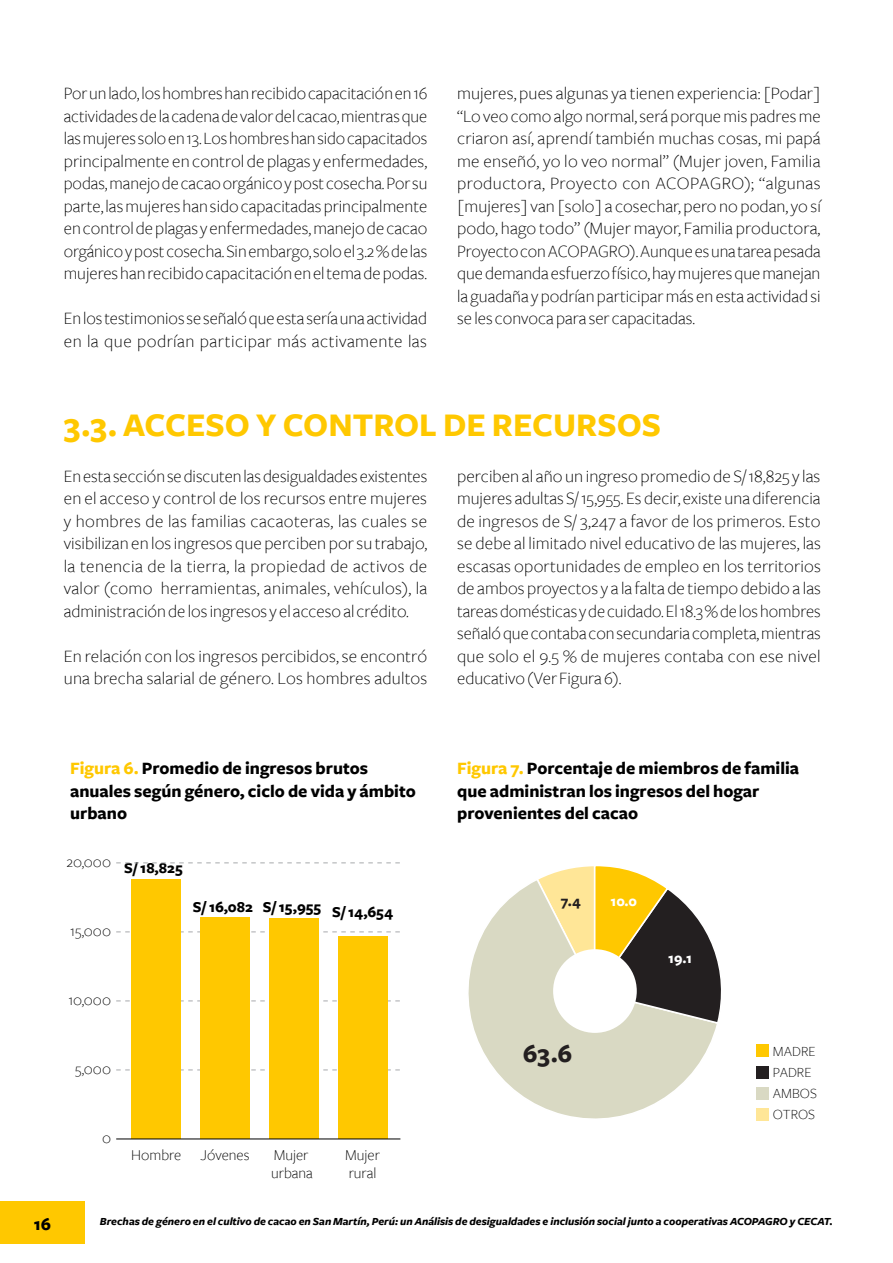
<style>
.page{position:relative;width:893px;height:1263px;background:#fff}
.page>*{position:absolute;margin:0;border:0;box-sizing:border-box;transform-origin:0 0}
.t1{font:700 34.35px "Freight Sans";color:#ffc800}
.t2{font:700 25.95px "Freight Sans";color:#231f20}
.t3{font:300 18px/22.5px "Freight Sans";color:#000;text-align:justify}
.t4{font:700 18px/22.5px "Freight Sans";color:#000}
.t5{font:300 15.6px/17.4px "Freight Sans";color:#000}
.t6{font:700 15.6px "Freight Sans";color:#000}
.t7{font:700 15px "Freight Sans";color:#fff}
.t8{font:700 15px "Freight Sans";color:#231f20}
.t9{font:300 14.55px/20.9px "Freight Sans";color:#000}
.t10{font:italic 700 11.25px "Freight Sans";color:#000}
.s1{color:#ffc800}
</style>
<div class="page">
<div style="left:0;top:1201px;width:85px;height:43px;background:#ffc800"></div>
<svg style="left:116px;top:1070px;width:284px;height:1px"></svg>
<svg style="left:116px;top:1001px;width:284px;height:1px"></svg>
<svg style="left:116px;top:932px;width:284px;height:1px"></svg>
<svg style="left:116px;top:863px;width:284px;height:1px"></svg>
<div style="left:132px;top:879px;width:49px;height:260px;background:#ffc800"></div>
<div style="left:200px;top:917px;width:50px;height:222px;background:#ffc800"></div>
<div style="left:269px;top:919px;width:50px;height:220px;background:#ffc800"></div>
<div style="left:338px;top:937px;width:49px;height:202px;background:#ffc800"></div>
<hr style="left:116px;top:1139px;width:284px;height:1px;background:#000">
<div style="left:756px;top:1045px;width:12px;height:12px;background:#ffc800"></div>
<div style="left:756px;top:1066px;width:12px;height:12px;background:#231f20"></div>
<div style="left:756px;top:1087px;width:12px;height:12px;background:#d9d9c3"></div>
<div style="left:756px;top:1108px;width:12px;height:13px;background:#ffe697"></div>
<svg style="left:468px;top:881px;width:249px;height:238px"></svg>
<svg style="left:535px;top:866px;width:186px;height:159px"></svg>
<div style="left:553px;top:949px;width:84px;height:84px;background:#fff;border-radius:50%"></div>
<p class="t3" style="left:64px;top:82px;width:365px">Por un lado, los hombres han recibido capacitación en 16 actividades de la cadena de valor del cacao, mientras que las mujeres solo en 13. Los hombres han sido capacitados principalmente en control de plagas y enfermedades, podas, manejo de cacao orgánico y post cosecha. Por su parte, las mujeres han sido capacitadas principalmente en control de plagas y enfermedades, manejo de cacao orgánico y post cosecha. Sin embargo, solo el 3.2 % de las mujeres han recibido capacitación en el tema de podas.</p>
<p class="t3" style="left:64px;top:307px;width:365px">En los testimonios se señaló que esta sería una actividad en la que podrían participar más activamente las</p>
<p class="t3" style="left:457px;top:82px;width:365px">mujeres, pues algunas ya tienen experiencia: [Podar] “Lo veo como algo normal, será porque mis padres me criaron así, aprendí también muchas cosas, mi papá me enseñó, yo lo veo normal” (Mujer joven, Familia productora, Proyecto con ACOPAGRO); “algunas [mujeres] van [solo] a cosechar, pero no podan, yo sí podo, hago todo” (Mujer mayor, Familia productora, Proyecto con ACOPAGRO). Aunque es una tarea pesada que demanda esfuerzo físico, hay mujeres que manejan la guadaña y podrían participar más en esta actividad si se les convoca para ser capacitadas.</p>
<h1 class="t1" style="left:64px;top:407px;width:599px">3.3. ACCESO Y CONTROL DE RECURSOS</h1>
<p class="t3" style="left:64px;top:465px;width:365px">En esta sección se discuten las desigualdades existentes en el acceso y control de los recursos entre mujeres y hombres de las familias cacaoteras, las cuales se visibilizan en los ingresos que perciben por su trabajo, la tenencia de la tierra, la propiedad de activos de valor (como herramientas, animales, vehículos), la administración de los ingresos y el acceso al crédito.</p>
<p class="t3" style="left:64px;top:645px;width:365px">En relación con los ingresos percibidos, se encontró una brecha salarial de género. Los hombres adultos</p>
<p class="t3" style="left:457px;top:465px;width:365px">perciben al año un ingreso promedio de S/ 18,825 y las mujeres adultas S/ 15,955. Es decir, existe una diferencia de ingresos de S/ 3,247 a favor de los primeros. Esto se debe al limitado nivel educativo de las mujeres, las escasas oportunidades de empleo en los territorios de ambos proyectos y a la falta de tiempo debido a las tareas domésticas y de cuidado. El 18.3 % de los hombres señaló que contaba con secundaria completa, mientras que solo el 9.5 % de mujeres contaba con ese nivel educativo (Ver Figura 6).</p>
<p class="t4" style="left:70px;top:758px;width:347px"><span class="s1">Figura 6.</span> Promedio de ingresos brutos anuales según género, ciclo de vida y ámbito urbano</p>
<p class="t4" style="left:457px;top:758px;width:343px"><span class="s1">Figura 7.</span> Porcentaje de miembros de familia que administran los ingresos del hogar provenientes del cacao</p>
<p class="t6" style="left:124px;top:859px;width:60px">S/ 18,825</p>
<p class="t6" style="left:193px;top:898px;width:202px">S/ 16,082 S/ 15,955 S/ 14,654</p>
<p class="t5" style="left:67px;top:854px;width:46px">20,000</p>
<p class="t7" style="left:611px;top:893px;width:28px">10.0</p>
<p class="t8" style="left:561px;top:893px;width:21px">7.4</p>
<p class="t5" style="left:70px;top:923px;width:42px">15,000</p>
<p class="t5" style="left:68px;top:992px;width:44px">10,000</p>
<p class="t5" style="left:75px;top:1061px;width:37px">5,000</p>
<p class="t5" style="left:102px;top:1130px;width:11px">0</p>
<p class="t5" style="left:131px;top:1147px;width:120px">Hombre Jóvenes</p>
<p class="t5" style="left:271px;top:1147px;width:43px">Mujer urbana</p>
<p class="t5" style="left:345px;top:1147px;width:36px">Mujer rural</p>
<h2 class="t2" style="left:523px;top:1040px;width:51px">63.6</h2>
<p class="t7" style="left:668px;top:950px;width:25px">19.1</p>
<p class="t9" style="left:773px;top:1041px;width:45px">MADRE<br>PADRE<br>AMBOS<br>OTROS</p>
<p class="t4" style="left:34px;top:1213px;width:19px">16</p>
<p class="t10" style="left:100px;top:1215px;width:734px">Brechas de género en el cultivo de cacao en San Martín, Perú: un Análisis de desigualdades e inclusión social junto a cooperativas ACOPAGRO y CECAT.</p>
</div>
